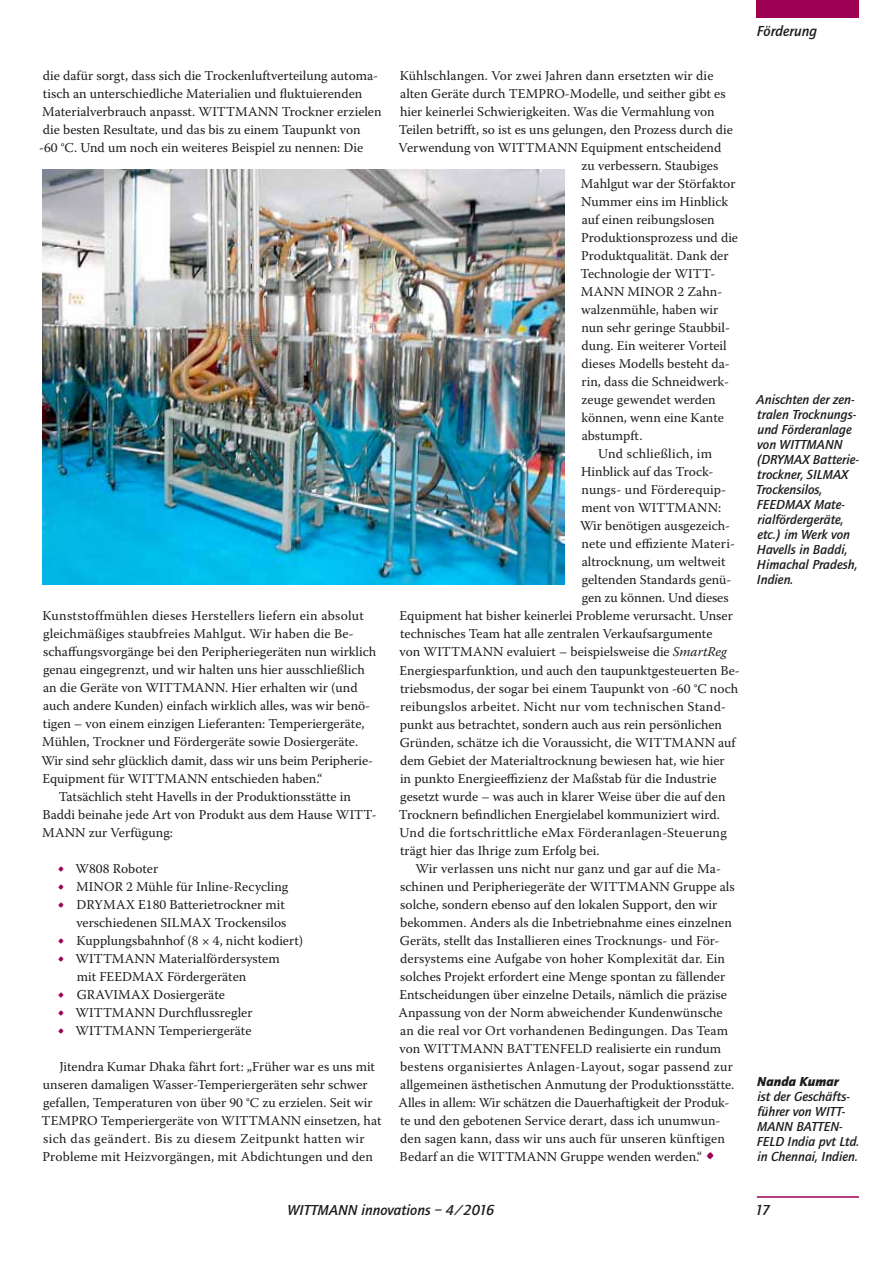
<style>
.page{position:relative;width:893px;height:1263px;background:#fff}
.page>*{position:absolute;margin:0;border:0;box-sizing:border-box;transform-origin:0 0}
.t1{font:italic 500 15px "Quay Sans";color:#1d1d1b}
.t2{font:13.5px/18px "Warnock Pro";color:#1d1d1b}
.t3{font:italic 500 13.5px/15px "Quay Sans";color:#1d1d1b}
.t4{font:13.5px "Warnock Pro";letter-spacing:.02em;color:#1d1d1b}
.t5{font:italic 900 13.5px "Quay Sans";color:#1d1d1b}
.s1{font-size:18px;color:#9e0054}
.s2{font-style:italic}
.s3{font-size:24px;color:#9e0054}
</style>
<div class="page">
<div style="left:757px;top:0;width:102px;height:18px;background:#9e0054"></div>
<hr style="left:757px;top:1196px;width:102px;height:2px;background:#9e0054">
<img style="left:43px;top:170px;width:521px;height:414px">
<p class="t2" style="left:39px;top:66px;width:344px">die dafür sorgt, dass sich die Trockenluftverteilung automa&shy;tisch an unterschiedliche Materialien und fluktuierenden Materialverbrauch anpasst. WITTMANN Trockner erzielen die besten Resultate, und das bis zu einem Taupunkt von<br>-60 °C. Und um noch ein weiteres Beispiel zu nennen: Die</p>
<p class="t4" style="left:43px;top:608px;width:323px">Kunststoffmühlen dieses Herstellers liefern ein absolut</p>
<p class="t2" style="left:43px;top:625px;width:312px">gleichmäßiges staubfreies Mahlgut. Wir haben die Be-</p>
<p class="t2" style="left:43px;top:643px;width:335px">schaffungsvorgänge bei den Peripheriegeräten nun wirklich</p>
<p class="t2" style="left:43px;top:661px;width:323px">genau eingegrenzt, und wir halten uns hier ausschließlich</p>
<p class="t2" style="left:43px;top:679px;width:316px">an die Geräte von WITTMANN. Hier erhalten wir (und</p>
<p class="t2" style="left:43px;top:697px;width:329px">auch andere Kunden) einfach wirklich alles, was wir benö-</p>
<p class="t2" style="left:43px;top:715px;width:323px">tigen – von einem einzigen Lieferanten: Temperiergeräte,</p>
<p class="t2" style="left:42px;top:733px;width:317px">Mühlen, Trockner und Fördergeräte sowie Dosiergeräte.</p>
<p class="t2" style="left:41px;top:751px;width:333px">Wir sind sehr glücklich damit, dass wir uns beim Peripherie-</p>
<p class="t2" style="left:42px;top:769px;width:282px">Equipment für WITTMANN entschieden haben.“</p>
<p class="t2" style="left:59px;top:787px;width:294px">Tatsächlich steht Havells in der Produktionsstätte in</p>
<p class="t2" style="left:42px;top:805px;width:336px">Baddi beinahe jede Art von Produkt aus dem Hause WITT-</p>
<p class="t2" style="left:42px;top:823px;width:132px">MANN zur Verfügung:</p>
<p class="t2" style="left:58px;top:859px;width:102px"><span class="s1">•</span> W808 Roboter</p>
<p class="t2" style="left:58px;top:877px;width:232px"><span class="s1">•</span> MINOR 2 Mühle für Inline-Recycling</p>
<p class="t2" style="left:58px;top:895px;width:230px;text-align:right"><span class="s1">•</span> DRYMAX E180 Batterietrockner mit verschiedenen SILMAX Trockensilos</p>
<p class="t2" style="left:58px;top:931px;width:247px"><span class="s1">•</span> Kupplungsbahnhof (8 × 4, nicht kodiert)</p>
<p class="t2" style="left:77px;top:949px;width:204px;text-indent:-19px"><span class="s1">•</span> WITTMANN Materialfördersystem mit FEEDMAX Fördergeräten</p>
<p class="t2" style="left:58px;top:985px;width:169px"><span class="s1">•</span> GRAVIMAX Dosiergeräte</p>
<p class="t2" style="left:58px;top:1003px;width:197px"><span class="s1">•</span> WITTMANN Durchflussregler</p>
<p class="t2" style="left:58px;top:1021px;width:195px"><span class="s1">•</span> WITTMANN Temperiergeräte</p>
<p class="t2" style="left:42px;top:1057px;width:342px;text-indent:18px">Jitendra Kumar Dhaka fährt fort: „Früher war es uns mit unseren damaligen Wasser-Temperiergeräten sehr schwer gefallen, Temperaturen von über 90 °C zu erzielen. Seit wir TEMPRO Temperiergeräte von WITTMANN einsetzen, hat sich das geändert. Bis zu diesem Zeitpunkt hatten wir Probleme mit Heizvorgängen, mit Abdichtungen und den</p>
<p class="t2" style="left:400px;top:66px;width:315px">Kühlschlangen. Vor zwei Jahren dann ersetzten wir die</p>
<p class="t2" style="left:400px;top:84px;width:327px">alten Geräte durch TEMPRO-Modelle, und seither gibt es</p>
<p class="t2" style="left:400px;top:102px;width:316px">hier keinerlei Schwierigkeiten. Was die Vermahlung von</p>
<p class="t2" style="left:399px;top:120px;width:336px">Teilen betrifft, so ist es uns gelungen, den Prozess durch die</p>
<p class="t2" style="left:399px;top:138px;width:324px">Verwendung von WITTMANN Equipment entscheidend</p>
<p class="t2" style="left:581px;top:156px;width:138px">zu verbessern. Staubiges</p>
<p class="t2" style="left:581px;top:174px;width:156px">Mahlgut war der Störfaktor</p>
<p class="t2" style="left:581px;top:192px;width:149px">Nummer eins im Hinblick</p>
<p class="t2" style="left:582px;top:210px;width:134px">auf einen reibungslosen</p>
<p class="t2" style="left:581px;top:228px;width:158px">Produktionsprozess und die</p>
<p class="t2" style="left:581px;top:246px;width:149px">Produktqualität. Dank der</p>
<p class="t2" style="left:580px;top:264px;width:136px">Technologie der WITT-</p>
<p class="t2" style="left:581px;top:282px;width:143px">MANN MINOR 2 Zahn-</p>
<p class="t2" style="left:581px;top:300px;width:139px">walzenmühle, haben wir</p>
<p class="t2" style="left:581px;top:318px;width:150px">nun sehr geringe Staubbil-</p>
<p class="t2" style="left:582px;top:336px;width:147px">dung. Ein weiterer Vorteil</p>
<p class="t2" style="left:582px;top:354px;width:150px">dieses Modells besteht da-</p>
<p class="t2" style="left:581px;top:372px;width:149px">rin, dass die Schneidwerk-</p>
<p class="t2" style="left:581px;top:390px;width:136px">zeuge gewendet werden</p>
<p class="t2" style="left:581px;top:408px;width:144px">können, wenn eine Kante</p>
<p class="t2" style="left:582px;top:426px;width:62px">abstumpft.</p>
<p class="t4" style="left:598px;top:446px;width:115px">Und schließlich, im</p>
<p class="t2" style="left:581px;top:463px;width:134px">Hinblick auf das Trock-</p>
<p class="t2" style="left:581px;top:481px;width:146px">nungs- und Förderequip-</p>
<p class="t2" style="left:581px;top:499px;width:141px">ment von WITTMANN:</p>
<p class="t2" style="left:580px;top:517px;width:151px">Wir benötigen ausgezeich-</p>
<p class="t2" style="left:581px;top:535px;width:155px">nete und effiziente Materi-</p>
<p class="t2" style="left:582px;top:553px;width:145px">altrocknung, um weltweit</p>
<p class="t2" style="left:582px;top:571px;width:151px">geltenden Standards genü-</p>
<p class="t2" style="left:582px;top:589px;width:148px">gen zu können. Und dieses</p>
<p class="t2" style="left:400px;top:607px;width:335px">Equipment hat bisher keinerlei Probleme verursacht. Unser</p>
<p class="t2" style="left:400px;top:625px;width:314px">technisches Team hat alle zentralen Verkaufsargumente</p>
<p class="t2" style="left:399px;top:643px;width:329px">von WITTMANN evaluiert – beispielsweise die <span class="s2">SmartReg</span></p>
<p class="t2" style="left:400px;top:661px;width:342px">Energiesparfunktion, und auch den taupunktgesteuerten Be-</p>
<p class="t2" style="left:400px;top:679px;width:340px">triebsmodus, der sogar bei einem Taupunkt von -60 °C noch</p>
<p class="t4" style="left:400px;top:698px;width:328px">reibungslos arbeitet. Nicht nur vom technischen Stand-</p>
<p class="t2" style="left:400px;top:715px;width:324px">punkt aus betrachtet, sondern auch aus rein persönlichen</p>
<p class="t2" style="left:400px;top:733px;width:337px">Gründen, schätze ich die Voraussicht, die WITTMANN auf</p>
<p class="t2" style="left:400px;top:751px;width:326px">dem Gebiet der Materialtrocknung bewiesen hat, wie hier</p>
<p class="t2" style="left:400px;top:769px;width:318px">in punkto Energieeffizienz der Maßstab für die Industrie</p>
<p class="t2" style="left:400px;top:787px;width:327px">gesetzt wurde – was auch in klarer Weise über die auf den</p>
<p class="t2" style="left:399px;top:805px;width:322px">Trocknern befindlichen Energielabel kommuniziert wird.</p>
<p class="t4" style="left:400px;top:824px;width:329px">Und die fortschrittliche eMax Förderanlagen-Steuerung</p>
<p class="t2" style="left:400px;top:841px;width:201px">trägt hier das Ihrige zum Erfolg bei.</p>
<p class="t2" style="left:416px;top:859px;width:307px">Wir verlassen uns nicht nur ganz und gar auf die Ma-</p>
<p class="t2" style="left:400px;top:877px;width:336px">schinen und Peripheriegeräte der WITTMANN Gruppe als</p>
<p class="t2" style="left:400px;top:895px;width:319px">solche, sondern ebenso auf den lokalen Support, den wir</p>
<p class="t2" style="left:400px;top:913px;width:333px">bekommen. Anders als die Inbetriebnahme eines einzelnen</p>
<p class="t2" style="left:400px;top:931px;width:321px">Geräts, stellt das Installieren eines Trocknungs- und För-</p>
<p class="t2" style="left:400px;top:949px;width:327px">dersystems eine Aufgabe von hoher Komplexität dar. Ein</p>
<p class="t2" style="left:400px;top:967px;width:326px">solches Projekt erfordert eine Menge spontan zu fällender</p>
<p class="t2" style="left:400px;top:985px;width:329px">Entscheidungen über einzelne Details, nämlich die präzise</p>
<p class="t2" style="left:399px;top:1003px;width:326px">Anpassung von der Norm abweichender Kundenwünsche</p>
<p class="t2" style="left:400px;top:1021px;width:329px">an die real vor Ort vorhandenen Bedingungen. Das Team</p>
<p class="t2" style="left:399px;top:1039px;width:323px">von WITTMANN BATTENFELD realisierte ein rundum</p>
<p class="t4" style="left:400px;top:1058px;width:334px">bestens organisiertes Anlagen-Layout, sogar passend zur</p>
<p class="t2" style="left:400px;top:1075px;width:336px">allgemeinen ästhetischen Anmutung der Produktionsstätte.</p>
<p class="t2" style="left:399px;top:1093px;width:332px">Alles in allem: Wir schätzen die Dauerhaftigkeit der Produk-</p>
<p class="t2" style="left:400px;top:1111px;width:322px">te und den gebotenen Service derart, dass ich unumwun-</p>
<p class="t2" style="left:400px;top:1129px;width:326px">den sagen kann, dass wir uns auch für unseren künftigen</p>
<p class="t2" style="left:400px;top:1147px;width:317px">Bedarf an die WITTMANN Gruppe wenden werden.“ <span class="s3">•</span></p>
<p class="t1" style="left:757px;top:22px;width:62px">Förderung</p>
<p class="t3" style="left:756px;top:392px;width:104px">Anischten der zen&shy;tralen Trocknungs&shy;und Förderanlage von WITTMANN (DRYMAX Batterie&shy;trockner, SILMAX<br>Trockensilos,<br>FEEDMAX Mate&shy;rialfördergeräte, etc.) im Werk von<br>Havells in Baddi,<br>Himachal Pradesh,<br>Indien.</p>
<p class="t5" style="left:757px;top:1074px;width:83px">Nanda Kumar</p>
<p class="t3" style="left:757px;top:1089px;width:104px">ist der Geschäfts&shy;führer von WITT-<br>MANN BATTEN-<br>FELD India pvt Ltd. in Chennai, Indien.</p>
<p class="t1" style="left:288px;top:1201px;width:208px">WITTMANN innovations – 4/2016</p>
<p class="t1" style="left:755px;top:1201px;width:16px">17</p>
</div>
